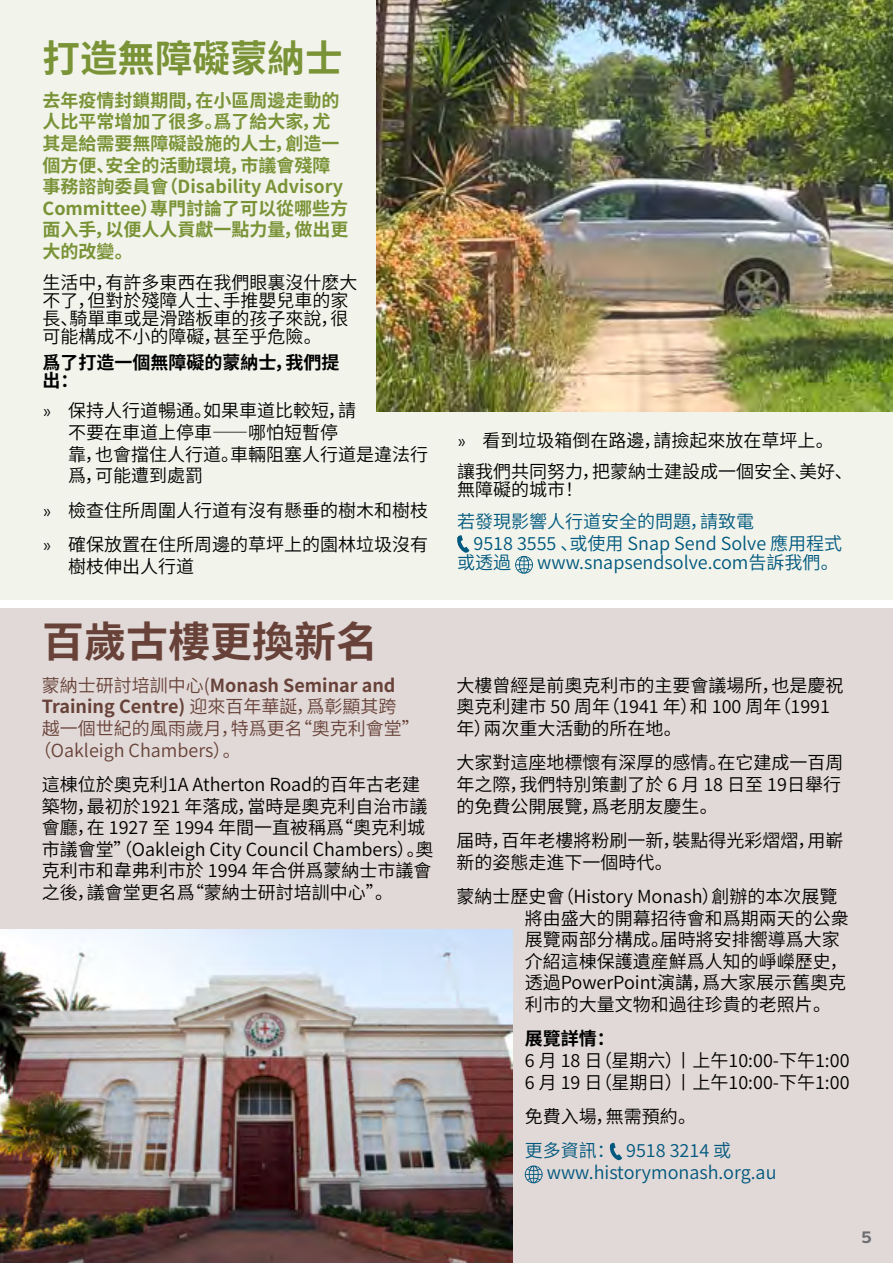
<style>
.page{position:relative;width:893px;height:1263px;background:#fff}
.page>*{position:absolute;margin:0;border:0;box-sizing:border-box;transform-origin:0 0}
.t1{font:700 42px "Source Han Sans CN";color:#684239}
.t2{font:700 37.5px "Source Han Sans CN";color:#7a9337}
.Para_1{font:18px/21.6px "Source Han Sans CN";color:#000}
.First_Sentence{font:700 18px/21.6px "Source Han Sans CN";color:#7a9337}
.Bullet_Point{font:18px/21.6px "Source Han Sans CN";color:#000}
.Para_1-2{font:18px/21.6px "Source Han Sans CN";color:#00587e}
.First_Sentence-2{font:700 18px "Source Han Sans CN";color:#684239}
.First_Sentence-3{font:18px "Source Han Sans CN";color:#684239}
.Para_1-3{font:700 18px/18px "Source Han Sans CN";color:#000}
.t3{font:700 16.5px "Filson Pro";color:#6d6e71}
.s1{font-family:"Calibri";font-weight:300}
.s2{font-weight:400}
.s3{font-weight:700}
</style>
<div class="page">
<div style="left:0;top:608px;width:893px;height:655px;background:#e1d9d7"></div>
<div style="left:0;top:0;width:893px;height:600px;background:#f2f4eb"></div>
<svg style="left:609px;top:1142px;width:13px;height:19px"></svg>
<svg style="left:525px;top:1165px;width:18px;height:18px"></svg>
<svg style="left:457px;top:535px;width:12px;height:18px"></svg>
<svg style="left:515px;top:556px;width:18px;height:18px"></svg>
<img style="left:376px;top:0;width:517px;height:411px">
<img style="left:0;top:929px;width:512px;height:334px">
<h1 class="t2" style="left:43px;top:38px;width:302px">打造無障礙蒙納士</h1>
<h3 class="First_Sentence" style="left:43px;top:90px;width:308px">去年疫情封鎖期間，在小區周邊走動的人比平常增加了很多。爲了給大家，尤其是給需要無障礙設施的人士，創造一個方便、安全的活動環境，市議會殘障事務諮詢委員會（Disability Advisory<br>Committee）專門討論了可以從哪些方面入手，以便人人貢獻一點力量，做出更大的改變。</h3>
<p class="Para_1" style="left:43px;top:274px;width:317px;line-height:18px">生活中，有許多東西在我們眼裏沒什麽大不了，但對於殘障人士、手推嬰兒車的家長、騎單車或是滑踏板車的孩子來說，很可能構成不小的障礙，甚至乎危險。</p>
<p class="Para_1-3" style="left:43px;top:354px;width:299px">爲了打造一個無障礙的蒙納士，我們提出：</p>
<p class="Bullet_Point" style="left:68px;top:400px;width:361px;text-indent:-26px"><span class="s1">»</span> 保持人行道暢通。如果車道比較短，請<br>不要在車道上停車——哪怕短暫停<br>靠，也會擋住人行道。車輛阻塞人行道是違法行爲，可能遭到處罰</p>
<p class="Bullet_Point" style="left:43px;top:499px;width:387px"><span class="s1">»</span> 檢查住所周圍人行道有沒有懸垂的樹木和樹枝</p>
<p class="Bullet_Point" style="left:68px;top:534px;width:361px;text-indent:-26px"><span class="s1">»</span> 確保放置在住所周邊的草坪上的園林垃圾沒有樹枝伸出人行道</p>
<h1 class="t1" style="left:42px;top:618px;width:338px">百歲古樓更換新名</h1>
<h3 class="First_Sentence-2" style="left:42px;top:675px;width:355px"><span class="s2">蒙納士研討培訓中心(</span>Monash Seminar and</h3>
<h3 class="First_Sentence-2" style="left:42px;top:697px;width:356px">Training Centre) <span class="s2">迎來百年華誕，爲彰顯其跨</span></h3>
<h3 class="First_Sentence-3" style="left:42px;top:718px;width:379px">越一個世紀的風雨歲月，特爲更名“奧克利會堂”</h3>
<h3 class="First_Sentence-3" style="left:34px;top:740px;width:209px">（Oakleigh Chambers）。</h3>
<p class="Para_1" style="left:42px;top:774px;width:393px">這棟位於奧克利1A Atherton Road的百年古老建築物，最初於1921 年落成，當時是奧克利自治市議會廳，在 1927 至 1994 年間一直被稱爲“奧克利城市議會堂”（Oakleigh City Council Chambers）。奧克利市和韋弗利市於 1994 年合併爲蒙納士市議會之後，議會堂更名爲“蒙納士研討培訓中心”。</p>
<p class="Bullet_Point" style="left:457px;top:430px;width:378px"><span class="s1">»</span> 看到垃圾箱倒在路邊，請撿起來放在草坪上。</p>
<p class="Para_1" style="left:457px;top:463px;width:397px;line-height:18px">讓我們共同努力，把蒙納士建設成一個安全、美好、無障礙的城市！</p>
<p class="Para_1-2" style="left:473px;top:511px;width:370px;text-indent:-16px">若發現影響人行道安全的問題，請致電<br>9518 3555 、或使用 Snap Send Solve 應用程式</p>
<p class="Para_1-2" style="left:457px;top:552px;width:55px">或透過</p>
<p class="Para_1-2" style="left:537px;top:552px;width:303px">www.snapsendsolve.com告訴我們。</p>
<p class="Para_1" style="left:456px;top:675px;width:388px">大樓曾經是前奧克利市的主要會議場所，也是慶祝奧克利建市 50 周年（1941 年）和 100 周年（1991年）兩次重大活動的所在地。</p>
<p class="Para_1" style="left:456px;top:752px;width:388px">大家對這座地標懷有深厚的感情。在它建成一百周年之際，我們特別策劃了於 6 月 18 日至 19日舉行的免費公開展覽，爲老朋友慶生。</p>
<p class="Para_1" style="left:456px;top:830px;width:388px">届時，百年老樓將粉刷一新，裝點得光彩熠熠，用嶄新的姿態走進下一個時代。</p>
<p class="Para_1" style="left:525px;top:886px;width:326px;text-indent:-68px">蒙納士歷史會（History Monash）創辦的本次展覽將由盛大的開幕招待會和爲期兩天的公衆展覽兩部分構成。届時將安排嚮導爲大家介紹這棟保護遺産鮮爲人知的崢嶸歷史，透過PowerPoint演講，爲大家展示舊奧克利市的大量文物和過往珍貴的老照片。</p>
<p class="Para_1" style="left:525px;top:1028px;width:326px"><span class="s3">展覽詳情：<br></span>6 月 18 日（星期六）丨上午10:00-下午1:00<br>6 月 19 日（星期日）丨上午10:00-下午1:00</p>
<p class="Para_1" style="left:525px;top:1106px;width:173px">免費入場，無需預約。</p>
<p class="Para_1-2" style="left:547px;top:1140px;width:231px;text-indent:-22px">更多資訊： 9518 3214 或www.historymonash.org.au</p>
<p class="t3" style="left:861px;top:1226px;width:12px">5</p>
</div>
